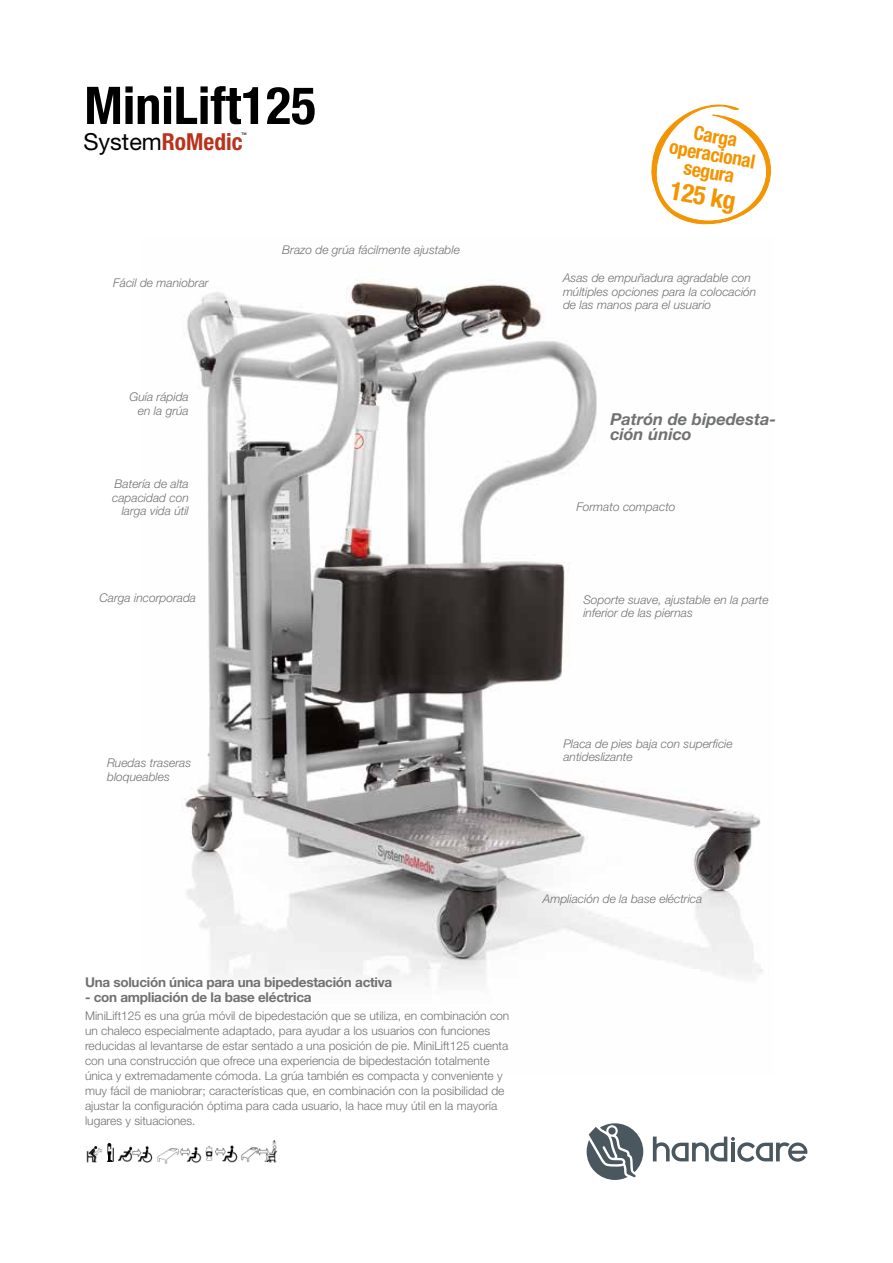
<style>
.page{position:relative;width:893px;height:1263px;background:#fff}
.page>*{position:absolute;margin:0;border:0;box-sizing:border-box;transform-origin:0 0}
.t1{font:700 condensed 52.05px "Helvetica Neue";color:#000}
.t2{font:700 condensed 25.65px "Helvetica Neue";color:#f39400}
.t3{font:700 condensed 23.4px "Helvetica Neue";color:#b8331c}
.t4{font:700 condensed 19.5px/18px "Helvetica Neue";color:#f39400;text-align:center}
.t5{font:italic 700 16.5px/15px "Helvetica Neue";color:#707172}
.t6{font:700 13.5px "Helvetica Neue";letter-spacing:-.02em;color:#707172}
.t7{font:300 12px/15px "Helvetica Neue";color:#707172}
.t8{font:italic 300 12px/13.5px "Helvetica Neue";color:#707172}
.t9{font:700 3.6px "Helvetica Neue";color:#3e3d40}
.s1{font-weight:400;font-stretch:normal;color:#000}
</style>
<div class="page">
<img style="left:181px;top:281px;width:582px;height:705px">
<svg style="left:587px;top:1123px;width:56px;height:57px"></svg>
<svg style="left:653px;top:1136px;width:154px;height:26px"></svg>
<img style="left:157px;top:1147px;width:44px;height:17px">
<img style="left:86px;top:1146px;width:16px;height:16px">
<img style="left:205px;top:1146px;width:33px;height:16px">
<svg style="left:107px;top:1143px;width:7px;height:19px"></svg>
<img style="left:241px;top:1140px;width:36px;height:23px">
<img style="left:118px;top:1146px;width:34px;height:17px">
<svg style="left:651px;top:104px;width:120px;height:121px"></svg>
<h1 class="t1" style="left:84px;top:74px;width:233px">MiniLift125</h1>
<h3 class="t3" style="left:83px;top:127px;width:161px"><span class="s1">System</span>RoMedic</h3>
<p class="t9" style="left:241px;top:132px;width:7px">TM</p>
<p class="t8" style="left:113px;top:276px;width:97px">Fácil de maniobrar</p>
<p class="t8" style="left:282px;top:243px;width:179px">Brazo de grúa fácilmente ajustable</p>
<p class="t8" style="left:129px;top:390px;width:61px;text-align:right">Guía rápida en la grúa</p>
<p class="t8" style="left:112px;top:477px;width:78px;text-align:right">Batería de alta capacidad con larga vida útil</p>
<p class="t8" style="left:99px;top:591px;width:98px">Carga incorporada</p>
<h3 class="t4" style="left:674px;top:120px;width:88px;rotate:10deg">Carga operacional segura</h3>
<h2 class="t2" style="left:673px;top:175px;width:68px;rotate:10deg">125 kg</h2>
<p class="t8" style="left:563px;top:271px;width:195px">Asas de empuñadura agradable con múltiples opciones para la colocación de las manos para el usuario</p>
<h3 class="t5" style="left:610px;top:411px;width:167px">Patrón de bipedesta&shy;ción único</h3>
<p class="t8" style="left:576px;top:500px;width:101px">Formato compacto</p>
<p class="t8" style="left:583px;top:592px;width:187px">Soporte suave, ajustable en la parte inferior de las piernas</p>
<p class="t8" style="left:107px;top:756px;width:86px">Ruedas traseras bloqueables</p>
<p class="t8" style="left:563px;top:736px;width:171px">Placa de pies baja con superficie antideslizante</p>
<p class="t6" style="left:85px;top:973px;width:309px">Una solución única para una bipedestación activa</p>
<p class="t6" style="left:85px;top:988px;width:228px">- con ampliación de la base eléctrica</p>
<p class="t7" style="left:85px;top:1007px;width:426px">MiniLift125 es una grúa móvil de bipedestación que se utiliza, en combinación con un chaleco especialmente adaptado, para ayudar a los usuarios con funciones reducidas al levantarse de estar sentado a una posición de pie. MiniLift125 cuenta con una construcción que ofrece una experiencia de bipedestación totalmente única y extremadamente cómoda. La grúa también es compacta y conveniente y muy fácil de maniobrar; características que, en combinación con la posibilidad de ajustar la configuración óptima para cada usuario, la hace muy útil en la mayoría lugares y situaciones.</p>
<p class="t8" style="left:543px;top:891px;width:161px">Ampliación de la base eléctrica</p>
</div>
